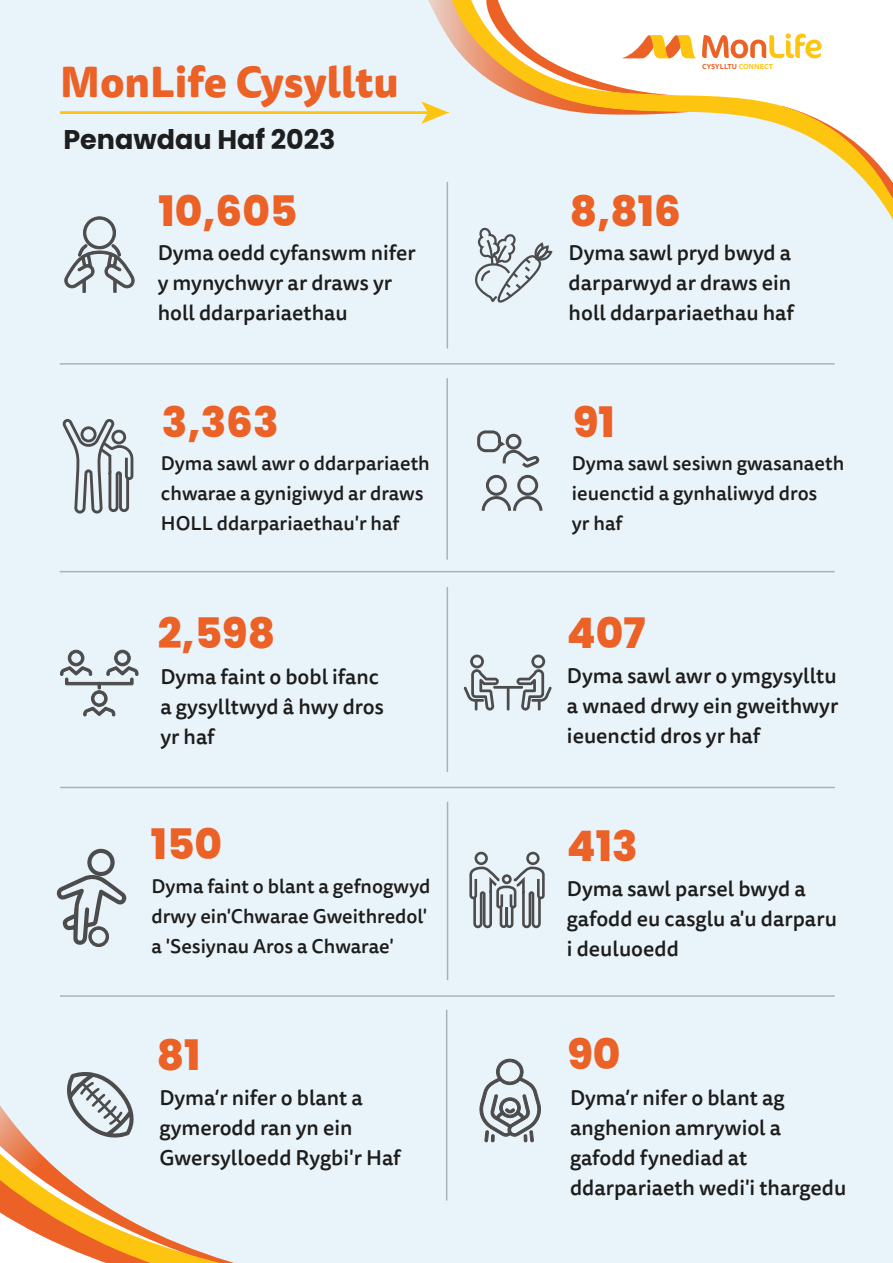
<style>
.page{position:relative;width:893px;height:1263px;background:#e9f3fa}
.page>*{position:absolute;margin:0;border:0;box-sizing:border-box;transform-origin:0 0}
.t1{font:800 42px "Poppins";color:#eb6126}
.t2{font:800 42px "Tisa Sans Pro";color:#eb6126}
.t3{font:700 27px "Poppins";color:#1e1e1e}
.t4{font:500 21px/30px "Tisa Sans Pro";color:#1d1d1b}
.t5{font:500 19.5px/30px "Tisa Sans Pro";color:#1d1d1b}
.t6{font:700 7.05px "Tisa Sans Pro";letter-spacing:.01em;color:#eb6126}
.s1{color:#fdc510}
</style>
<div class="page">
<svg style="left:428px;top:0;width:21px;height:101px;background:#e9e9ec"></svg>
<svg style="left:449px;top:0;width:444px;height:236px;fill:#e9f3fa"></svg>
<svg style="left:0;top:995px;width:474px;height:268px;background:#eaeae7"></svg>
<hr style="left:60px;top:111px;width:369px;height:3px;background:#fdc50f">
<svg style="left:421px;top:101px;width:28px;height:23px"></svg>
<svg style="left:468px;top:0;width:228px;height:95px"></svg>
<svg style="left:702px;top:33px;width:120px;height:26px"></svg>
<div style="left:475px;top:852px;width:13px;height:13px;border:3px solid #4d4c4c;border-radius:50%"></div>
<div style="left:526px;top:852px;width:14px;height:13px;border:3px solid #4d4c4c;border-radius:50%"></div>
<svg style="left:468px;top:865px;width:78px;height:65px;background:#b3babe"></svg>
<hr style="left:447px;top:182px;width:1px;height:166px;background:#4d4c4c">
<hr style="left:60px;top:363px;width:775px;height:2px;background:#4d4c4c">
<hr style="left:446px;top:378px;width:2px;height:182px;background:#4d4c4c">
<hr style="left:60px;top:571px;width:775px;height:1px;background:#4d4c4c">
<svg style="left:59px;top:417px;width:76px;height:98px;background:#bfc6cb"></svg>
<hr style="left:493px;top:686px;width:30px;height:3px;background:#4d4c4c">
<hr style="left:507px;top:686px;width:2px;height:24px;background:#4d4c4c">
<svg style="left:516px;top:655px;width:36px;height:55px;background:#bac1c6"></svg>
<svg style="left:464px;top:655px;width:35px;height:55px;background:#b9c0c5"></svg>
<div style="left:486px;top:475px;width:21px;height:21px;border:3px solid #4d4c4c;border-radius:50%"></div>
<svg style="left:480px;top:495px;width:64px;height:19px"></svg>
<div style="left:517px;top:475px;width:21px;height:21px;border:3px solid #4d4c4c;border-radius:50%"></div>
<svg style="left:476px;top:429px;width:65px;height:41px;background:#cad2d7"></svg>
<svg style="left:60px;top:650px;width:78px;height:66px;background:#c6ced3"></svg>
<svg style="left:64px;top:216px;width:71px;height:77px;background:#c4cbd1"></svg>
<hr style="left:447px;top:587px;width:1px;height:185px;background:#4d4c4c">
<hr style="left:60px;top:787px;width:775px;height:1px;background:#4d4c4c">
<svg style="left:55px;top:848px;width:73px;height:189px;background:#d5dee4"></svg>
<svg style="left:474px;top:226px;width:79px;height:78px;background:#cbd3d9"></svg>
<hr style="left:447px;top:802px;width:1px;height:178px;background:#4d4c4c">
<hr style="left:60px;top:995px;width:775px;height:2px;background:#4d4c4c">
<hr style="left:446px;top:1010px;width:1px;height:190px;background:#4d4c4c">
<svg style="left:67px;top:1071px;width:67px;height:67px;background:#b8bfc4"></svg>
<svg style="left:478px;top:1058px;width:64px;height:124px;background:#c9d1d7"></svg>
<h1 class="t2" style="left:60px;top:50px;width:340px">MonLife Cysylltu</h1>
<p class="t6" style="left:702px;top:61px;width:72px">CYSYLLTU <span class="s1">CONNECT</span></p>
<p class="t3" style="left:63px;top:123px;width:274px">Penawdau Haf 2023</p>
<h1 class="t1" style="left:159px;top:187px;width:140px">10,605</h1>
<p class="t4" style="left:158px;top:238px;width:259px">Dyma oedd cyfanswm nifer y mynychwyr ar draws yr holl ddarpariaethau</p>
<h1 class="t1" style="left:162px;top:397px;width:118px">3,363</h1>
<p class="t5" style="left:161px;top:448px;width:270px">Dyma sawl awr o ddarpariaeth chwarae a gynigiwyd ar draws<br>HOLL ddarpariaethau'r haf</p>
<h1 class="t1" style="left:158px;top:609px;width:119px">2,598</h1>
<p class="t4" style="left:160px;top:661px;width:225px">Dyma faint o bobl ifanc a gysylltwyd â hwy dros yr haf</p>
<h1 class="t1" style="left:151px;top:820px;width:73px">150</h1>
<p class="t5" style="left:152px;top:871px;width:280px">Dyma faint o blant a gefnogwyd drwy ein'Chwarae Gweithredol' a 'Sesiynau Aros a Chwarae'</p>
<h1 class="t1" style="left:157px;top:1030px;width:45px">81</h1>
<p class="t4" style="left:159px;top:1083px;width:243px">Dyma’r nifer o blant a gymerodd ran yn ein<br>Gwersylloedd Rygbi'r Haf</p>
<h1 class="t1" style="left:570px;top:187px;width:112px">8,816</h1>
<p class="t4" style="left:569px;top:238px;width:226px;text-align:justify">Dyma sawl pryd bwyd a darparwyd ar draws ein holl ddarpariaethau haf</p>
<h1 class="t1" style="left:573px;top:398px;width:43px">91</h1>
<p class="t5" style="left:572px;top:448px;width:274px">Dyma sawl sesiwn gwasanaeth ieuenctid a gynhaliwyd dros<br>yr haf</p>
<h1 class="t1" style="left:567px;top:609px;width:80px">407</h1>
<p class="t4" style="left:567px;top:661px;width:273px;text-align:justify">Dyma sawl awr o ymgysylltu a wnaed drwy ein gweithwyr ieuenctid dros yr haf</p>
<h1 class="t1" style="left:567px;top:822px;width:72px">413</h1>
<p class="t4" style="left:567px;top:874px;width:271px">Dyma sawl parsel bwyd a gafodd eu casglu a'u darparu i deuluoedd</p>
<h1 class="t1" style="left:567px;top:1030px;width:55px">90</h1>
<p class="t4" style="left:570px;top:1082px;width:278px">Dyma’r nifer o blant ag anghenion amrywiol a gafodd fynediad at ddarpariaeth wedi'i thargedu</p>
</div>
